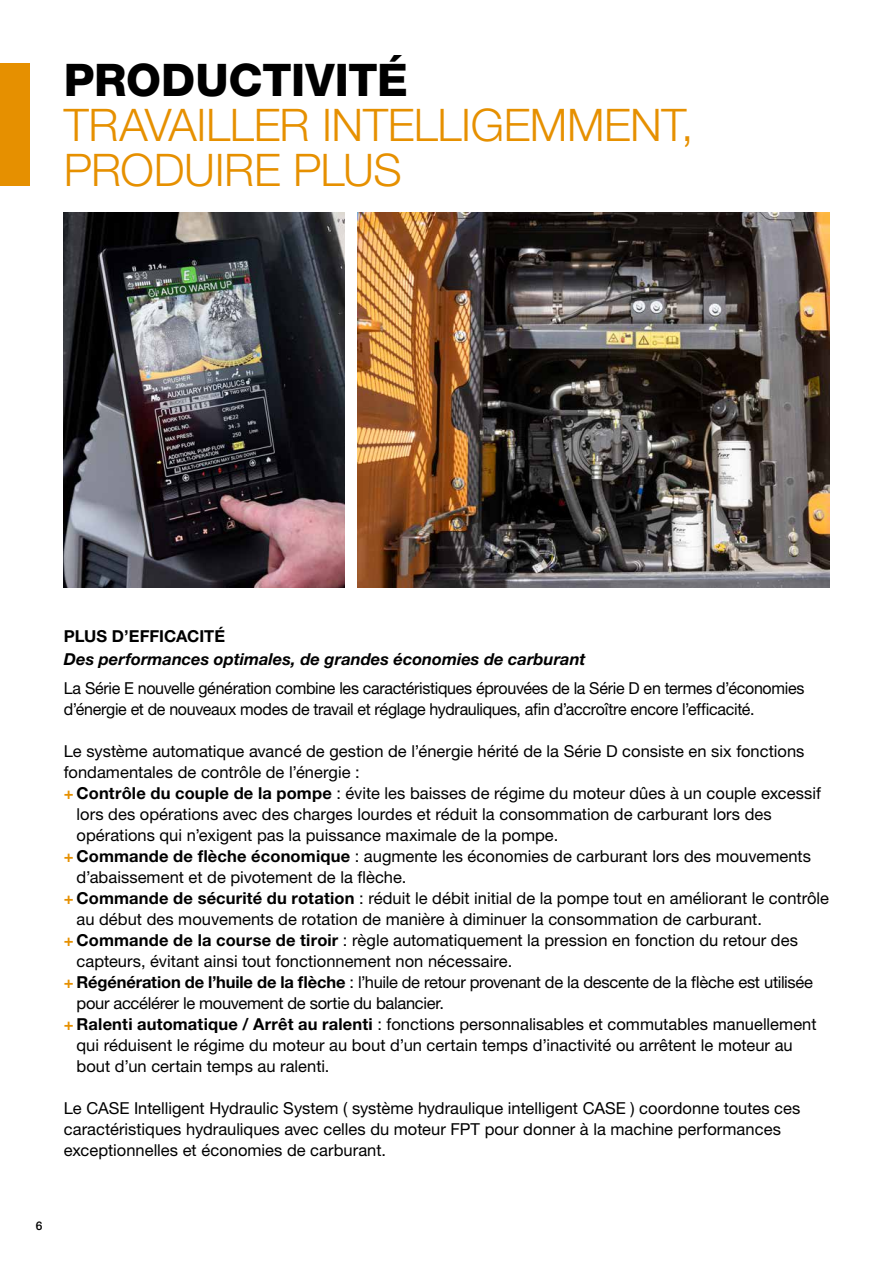
<style>
.page{position:relative;width:893px;height:1263px;background:#fff}
.page>*{position:absolute;margin:0;border:0;box-sizing:border-box;transform-origin:0 0}
.t1{font:300 45px/45px "Helvetica Neue LT Pro";letter-spacing:-.01em;color:#e69000}
.t2{font:800 45px "Helvetica Neue LT Pro";letter-spacing:-.005em;color:#000}
.t3{font:16.5px/21px "Helvetica Neue LT Pro";color:#000}
.t4{font:16.5px/21px "Helvetica Neue LT Pro";letter-spacing:-.02em;color:#000}
.t5{font:italic 700 16.5px "Helvetica Neue LT Pro";letter-spacing:.005em;color:#000}
.t6{font:700 16.5px "Helvetica Neue LT Pro";color:#000}
.t7{font:500 12px "Helvetica Neue LT Pro";color:#000}
.s1{font-weight:700;color:#e69000}
.s2{font-weight:700}
</style>
<div class="page">
<img style="left:64px;top:213px;width:280px;height:375px">
<img style="left:357px;top:213px;width:472px;height:375px">
<div style="left:0;top:64px;width:30px;height:122px;background:#e69000"></div>
<h1 class="t2" style="left:64px;top:53px;width:346px">PRODUCTIVITÉ</h1>
<h1 class="t1" style="left:64px;top:101px;width:631px">TRAVAILLER INTELLIGEMMENT,<br>PRODUIRE PLUS</h1>
<p class="t6" style="left:64px;top:626px;width:163px">PLUS D’EFFICACITÉ</p>
<p class="t5" style="left:64px;top:649px;width:523px">Des performances optimales, de grandes économies de carburant</p>
<p class="t4" style="left:64px;top:678px;width:742px">La Série E nouvelle génération combine les caractéristiques éprouvées de la Série D en termes d’économies d’énergie et de nouveaux modes de travail et réglage hydrauliques, afi n d’accroître encore l’efficacité.</p>
<p class="t3" style="left:64px;top:741px;width:742px">Le système automatique avancé de gestion de l’énergie hérité de la Série D consiste en six fonctions</p>
<p class="t3" style="left:64px;top:762px;width:297px">fondamentales de contrôle de l’énergie :</p>
<p class="t3" style="left:64px;top:783px;width:759px"><span class="s1">+</span> <span class="s2">Contrôle du couple de la pompe</span> : évite les baisses de régime du moteur dûes à un couple excessif</p>
<p class="t3" style="left:77px;top:804px;width:697px">lors des opérations avec des charges lourdes et réduit la consommation de carburant lors des</p>
<p class="t3" style="left:77px;top:825px;width:483px">opérations qui n’exigent pas la puissance maximale de la pompe.</p>
<p class="t3" style="left:64px;top:846px;width:749px"><span class="s1">+</span> <span class="s2">Commande de flèche économique</span> : augmente les économies de carburant lors des mouvements</p>
<p class="t3" style="left:77px;top:867px;width:331px">d’abaissement et de pivotement de la flèche.</p>
<p class="t3" style="left:64px;top:888px;width:767px"><span class="s1">+</span> <span class="s2">Commande de sécurité du rotation</span> : réduit le débit initial de la pompe tout en améliorant le contrôle</p>
<p class="t3" style="left:77px;top:909px;width:687px">au début des mouvements de rotation de manière à diminuer la consommation de carburant.</p>
<p class="t3" style="left:64px;top:930px;width:736px"><span class="s1">+</span> <span class="s2">Commande de la course de tiroir</span> : règle automatiquement la pression en fonction du retour des</p>
<p class="t3" style="left:77px;top:951px;width:437px">capteurs, évitant ainsi tout fonctionnement non nécessaire.</p>
<p class="t4" style="left:64px;top:972px;width:751px"><span class="s1">+</span> <span class="s2">Régénération de l’huile de la flèche</span> : l’huile de retour provenant de la descente de la flèche est utilisée</p>
<p class="t4" style="left:77px;top:993px;width:369px">pour accélérer le mouvement de sortie du balancier.</p>
<p class="t3" style="left:64px;top:1014px;width:754px"><span class="s1">+</span> <span class="s2">Ralenti automatique / Arrêt au ralenti</span> : fonctions personnalisables et commutables manuellement</p>
<p class="t3" style="left:77px;top:1035px;width:718px">qui réduisent le régime du moteur au bout d’un certain temps d’inactivité ou arrêtent le moteur au</p>
<p class="t3" style="left:77px;top:1056px;width:254px">bout d’un certain temps au ralenti.</p>
<p class="t3" style="left:64px;top:1098px;width:738px">Le CASE Intelligent Hydraulic System ( système hydraulique intelligent CASE ) coordonne toutes ces caractéristiques hydrauliques avec celles du moteur FPT pour donner à la machine performances exceptionnelles et économies de carburant.</p>
<p class="t7" style="left:36px;top:1218px;width:8px">6</p>
</div>
